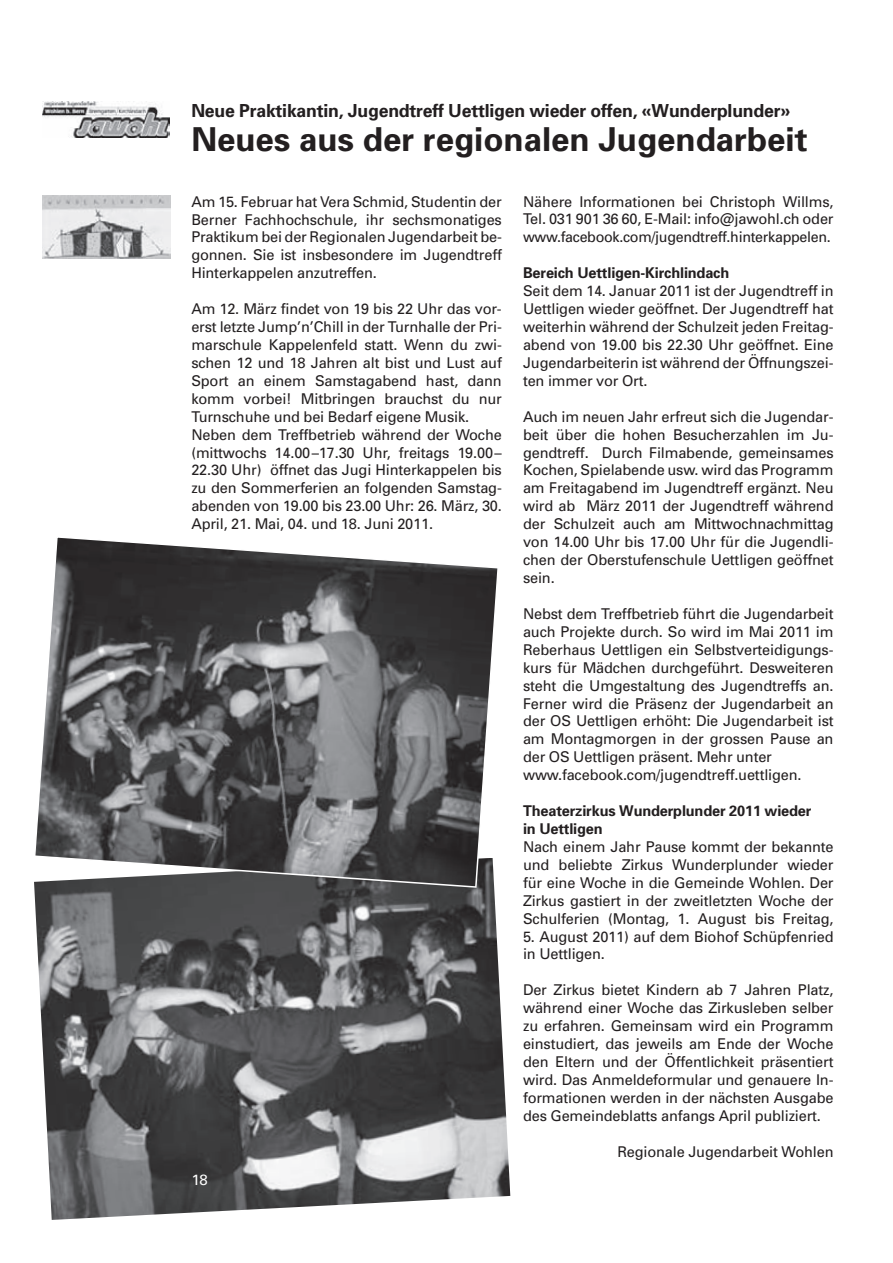
<style>
.page{position:relative;width:893px;height:1263px;background:#fff}
.page>*{position:absolute;margin:0;border:0;box-sizing:border-box;transform-origin:0 0}
.t1{font:700 33px "Univers";color:#231f20}
.t2{font:700 18px "Univers";letter-spacing:-.01em;color:#231f20}
.t3{font:14.85px/17.9px "Univers";letter-spacing:-.01em;color:#231f20;text-align:justify}
.t4{font:700 14.85px/17.9px "Univers";letter-spacing:-.01em;color:#231f20}
.t5{font:14.85px "Univers";color:#fff}
.t6{font:14.7px "Univers";letter-spacing:-.02em;color:#231f20}
</style>
<div class="page">
<img style="left:42px;top:102px;width:128px;height:36px">
<img style="left:43px;top:195px;width:127px;height:64px">
<img style="left:34px;top:888px;width:476px;height:332px">
<svg style="left:34px;top:537px;width:464px;height:351px;background:#686869"></svg>
<p class="t2" style="left:191px;top:104px;width:600px">Neue Praktikantin, Jugendtreff Uettligen wieder offen, «Wunderplunder»</p>
<h1 class="t1" style="left:191px;top:128px;width:618px">Neues aus der regionalen Jugendarbeit</h1>
<p class="t3" style="left:191px;top:194px;width:312px">Am 15. Februar hat Vera Schmid, Studentin der Berner Fachhochschule, ihr sechsmonatiges Praktikum bei der Regionalen Jugendarbeit be&shy;gonnen. Sie ist insbesondere im Jugendtreff Hinterkappelen anzutreffen.</p>
<p class="t3" style="left:191px;top:301px;width:312px;text-align:left">Am 12. März findet von 19 bis 22 Uhr das vor&shy;erst letzte Jump’n’Chill in der Turnhalle der Pri&shy;marschule Kappelenfeld statt. Wenn du zwi&shy;schen 12 und 18 Jahren alt bist und Lust auf Sport an einem Samstagabend hast, dann komm vorbei! Mitbringen brauchst du nur Turnschuhe und bei Bedarf eigene Musik.<br>Neben dem Treffbetrieb während der Woche (mittwochs 14.00–17.30 Uhr, freitags 19.00– 22.30 Uhr) öffnet das Jugi Hinterkappelen bis zu den Sommerferien an folgenden Samstag&shy;abenden von 19.00 bis 23.00 Uhr: 26. März, 30.<br>April, 21. Mai, 04. und 18. Juni 2011.</p>
<p class="t3" style="left:523px;top:194px;width:312px">Nähere Informationen bei Christoph Willms,<br>Tel. 031 901 36 60, E-Mail: info@jawohl.ch oder</p>
<p class="t6" style="left:523px;top:232px;width:309px">www.facebook.com/jugendtreff.hinterkappelen.</p>
<p class="t4" style="left:523px;top:265px;width:208px">Bereich Uettligen-Kirchlindach</p>
<p class="t3" style="left:523px;top:283px;width:312px">Seit dem 14. Januar 2011 ist der Jugendtreff in Uettligen wieder geöffnet. Der Jugendtreff hat weiterhin während der Schulzeit jeden Freitag&shy;abend von 19.00 bis 22.30 Uhr geöffnet. Eine Jugendarbeiterin ist während der Öffnungszei&shy;ten immer vor Ort.</p>
<p class="t3" style="left:523px;top:409px;width:312px">Auch im neuen Jahr erfreut sich die Jugendar&shy;beit über die hohen Besucherzahlen im Ju&shy;gendtreff. Durch Filmabende, gemeinsames Kochen, Spielabende usw. wird das Programm am Freitagabend im Jugendtreff ergänzt. Neu wird ab März 2011 der Jugendtreff während der Schulzeit auch am Mittwochnachmittag von 14.00 Uhr bis 17.00 Uhr für die Jugendli&shy;chen der Oberstufenschule Uettligen geöffnet sein.</p>
<p class="t3" style="left:523px;top:606px;width:312px;text-align:left">Nebst dem Treffbetrieb führt die Jugendarbeit auch Projekte durch. So wird im Mai 2011 im Reberhaus Uettligen ein Selbstverteidigungs&shy;kurs für Mädchen durchgeführt. Desweiteren steht die Umgestaltung des Jugendtreffs an.<br>Ferner wird die Präsenz der Jugendarbeit an der OS Uettligen erhöht: Die Jugendarbeit ist am Montagmorgen in der grossen Pause an der OS Uettligen präsent. Mehr unter www.facebook.com/jugendtreff.uettligen.</p>
<p class="t4" style="left:523px;top:803px;width:290px">Theaterzirkus Wunderplunder 2011 wieder in Uettligen</p>
<p class="t3" style="left:523px;top:839px;width:312px">Nach einem Jahr Pause kommt der bekannte und beliebte Zirkus Wunderplunder wieder für eine Woche in die Gemeinde Wohlen. Der Zirkus gastiert in der zweitletzten Woche der Schulferien (Montag, 1. August bis Freitag,</p>
<p class="t3" style="left:523px;top:929px;width:312px">5. August 2011) auf dem Biohof Schüpfenried in Uettligen.</p>
<p class="t3" style="left:523px;top:982px;width:312px">Der Zirkus bietet Kindern ab 7 Jahren Platz, während einer Woche das Zirkusleben selber zu erfahren. Gemeinsam wird ein Programm einstudiert, das jeweils am Ende der Woche den Eltern und der Öffentlichkeit präsentiert wird. Das Anmeldeformular und genauere In&shy;formationen werden in der nächsten Ausgabe des Gemeindeblatts anfangs April publiziert.</p>
<p class="t3" style="left:617px;top:1144px;width:218px">Regionale Jugendarbeit Wohlen</p>
<p class="t5" style="left:191px;top:1174px;width:18px">18</p>
</div>
